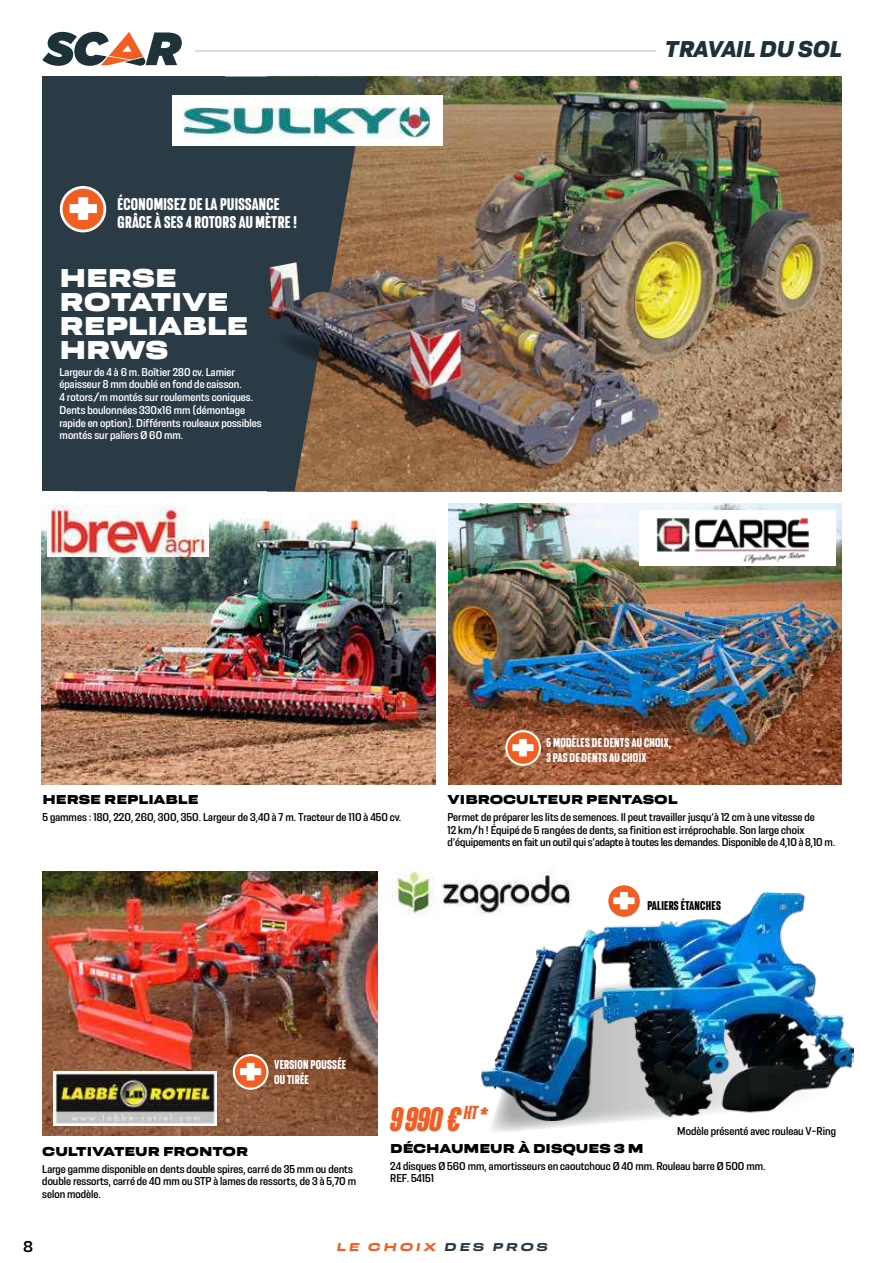
<style>
.page{position:relative;width:893px;height:1263px;background:#fff}
.page>*{position:absolute;margin:0;border:0;box-sizing:border-box;transform-origin:0 0}
.t1{font:52.8px "Resolve Black Wd";color:#fff}
.t2{font:40.5px "Resolve Black Wd";color:#fff}
.t3{font:italic 900 condensed 36px "Resolve";color:#f15e22}
.t4{font:27px/24px "Resolve Black Wd";letter-spacing:-.01em;color:#fff}
.t5{font:italic 700 24px "Resolve";color:#1d3238}
.t6{font:italic 900 condensed 20.1px "Resolve";color:#f15e22}
.t7{font:900 condensed 18px "Resolve";letter-spacing:.02em;color:#fff}
.t8{font:16.5px "Resolve";color:#000}
.t9{font:13.5px "Resolve Black Wd";color:#000}
.t10{font:900 condensed 13.5px "Resolve";letter-spacing:.02em;color:#fff}
.t11{font:900 condensed 13.5px "Resolve";letter-spacing:.02em;color:#000}
.t12{font:12px/12.8px "Resolve Semibold Nrw";color:#000}
.t13{font:12px/12.8px "Resolve Semibold Nrw";color:#fff}
.t14{font:italic 700 expanded 12px "Resolve";letter-spacing:.23em;color:#f15e22}
.s1{font-size:36px}
.s2{color:#2b3b46}
</style>
<div class="page">
<svg style="left:42px;top:32px;width:140px;height:34px"></svg>
<hr style="left:195px;top:50px;width:637px;height:2px;background:#d1d3d4">
<div style="left:656px;top:42px;width:186px;height:15px;background:#fff"></div>
<img style="left:43px;top:871px;width:334px;height:264px">
<img style="left:368px;top:76px;width:474px;height:415px">
<img style="left:42px;top:505px;width:394px;height:279px">
<img style="left:449px;top:504px;width:393px;height:280px">
<div style="left:42px;top:76px;width:183px;height:415px;background:#2b3b46"></div>
<svg style="left:73px;top:76px;width:295px;height:415px"></svg>
<div style="left:61px;top:187px;width:44px;height:44px;background:#f15e22;border-radius:50%"></div>
<div style="left:60px;top:186px;width:46px;height:46px;border:3px solid #fff;border-radius:50%"></div>
<div style="left:640px;top:510px;width:196px;height:56px;background:#fff"></div>
<img style="left:656px;top:518px;width:153px;height:46px">
<img style="left:54px;top:1071px;width:162px;height:54px">
<div style="left:234px;top:1055px;width:33px;height:34px;background:#f15e22;border-radius:50%"></div>
<div style="left:233px;top:1054px;width:36px;height:36px;border:2px solid #fff;border-radius:50%"></div>
<img style="left:268px;top:262px;width:145px;height:132px">
<img style="left:273px;top:328px;width:120px;height:55px">
<div style="left:172px;top:95px;width:270px;height:51px;background:#fff"></div>
<img style="left:184px;top:107px;width:245px;height:30px">
<svg style="left:491px;top:1120px;width:143px;height:12px"></svg>
<img style="left:482px;top:892px;width:371px;height:228px">
<img style="left:393px;top:864px;width:189px;height:56px">
<div style="left:607px;top:884px;width:34px;height:34px;background:#f15e22;border-radius:50%"></div>
<div style="left:606px;top:883px;width:36px;height:36px;border:2px solid #fff;border-radius:50%"></div>
<div style="left:506px;top:731px;width:34px;height:34px;background:#f15e22;border-radius:50%"></div>
<div style="left:505px;top:730px;width:36px;height:36px;border:2px solid #fff;border-radius:50%"></div>
<img style="left:48px;top:506px;width:160px;height:51px">
<h1 class="t1" style="left:66px;top:179px;width:35px">+</h1>
<h3 class="t7" style="left:118px;top:194px;width:163px">ÉCONOMISEZ DE LA PUISSANCE</h3>
<h3 class="t7" style="left:118px;top:212px;width:181px">GRÂCE À SES 4 ROTORS AU MÈTRE !</h3>
<h3 class="t4" style="left:60px;top:266px;width:190px">HERSE<br>ROTATIVE<br>REPLIABLE<br>HRWS</h3>
<p class="t13" style="left:60px;top:365px;width:204px">Largeur de 4 à 6 m. Boîtier 280 cv. Lamier épaisseur 8 mm doublé en fond de caisson.<br>4 rotors/m montés sur roulements coniques.<br>Dents boulonnées 330x16 mm (démontage rapide en option). Différents rouleaux possibles montés sur paliers Ø 60 mm.</p>
<h3 class="t5" style="left:665px;top:41px;width:179px">TRAVAIL DU SOL</h3>
<p class="t9" style="left:43px;top:792px;width:158px">HERSE REPLIABLE</p>
<p class="t12" style="left:43px;top:810px;width:360px">5 gammes : 180, 220, 260, 300, 350. Largeur de 3,40 à 7 m. Tracteur de 110 à 450 cv.</p>
<h2 class="t2" style="left:510px;top:725px;width:27px">+</h2>
<p class="t10" style="left:546px;top:735px;width:126px">5 MODÈLES DE DENTS AU CHOIX,</p>
<p class="t10" style="left:546px;top:750px;width:101px">3 PAS DE DENTS AU CHOIX</p>
<p class="t9" style="left:448px;top:792px;width:232px">VIBROCULTEUR PENTASOL</p>
<p class="t12" style="left:448px;top:810px;width:389px">Permet de préparer les lits de semences. Il peut travailler jusqu’à 12 cm à une vitesse de<br>12 km/h ! Équipé de 5 rangées de dents, sa finition est irréprochable. Son large choix d’équipements en fait un outil qui s’adapte à toutes les demandes. Disponible de 4,10 à 8,10 m.</p>
<h2 class="t2" style="left:611px;top:878px;width:27px">+</h2>
<p class="t11" style="left:647px;top:898px;width:75px">PALIERS ÉTANCHES</p>
<p class="t10" style="left:274px;top:1057px;width:74px">VERSION POUSSÉE</p>
<h2 class="t2" style="left:238px;top:1049px;width:27px">+</h2>
<p class="t10" style="left:274px;top:1072px;width:36px">OU TIRÉE</p>
<p class="t9" style="left:42px;top:1144px;width:208px">CULTIVATEUR FRONTOR</p>
<p class="t12" style="left:42px;top:1162px;width:315px">Large gamme disponible en dents double spires, carré de 35 mm ou dents double ressorts, carré de 40 mm ou STP à lames de ressorts, de 3 à 5,70 m selon modèle.</p>
<h3 class="t6" style="left:464px;top:1105px;width:25px">HT<span class="s1">*</span></h3>
<p class="t9" style="left:390px;top:1140px;width:255px">DÉCHAUMEUR À DISQUES 3 M</p>
<p class="t12" style="left:390px;top:1159px;width:377px">24 disques Ø 560 mm, amortisseurs en caoutchouc Ø 40 mm. Rouleau barre Ø 500 mm.<br>REF. 54151</p>
<h3 class="t3" style="left:390px;top:1106px;width:72px">9 990 €</h3>
<p class="t12" style="left:677px;top:1125px;width:160px">Modèle présenté avec rouleau V-Ring</p>
<h3 class="t8" style="left:23px;top:1241px;width:12px">8</h3>
<p class="t14" style="left:336px;top:1243px;width:213px">LE CHOIX <span class="s2">DES PROS</span></p>
</div>
